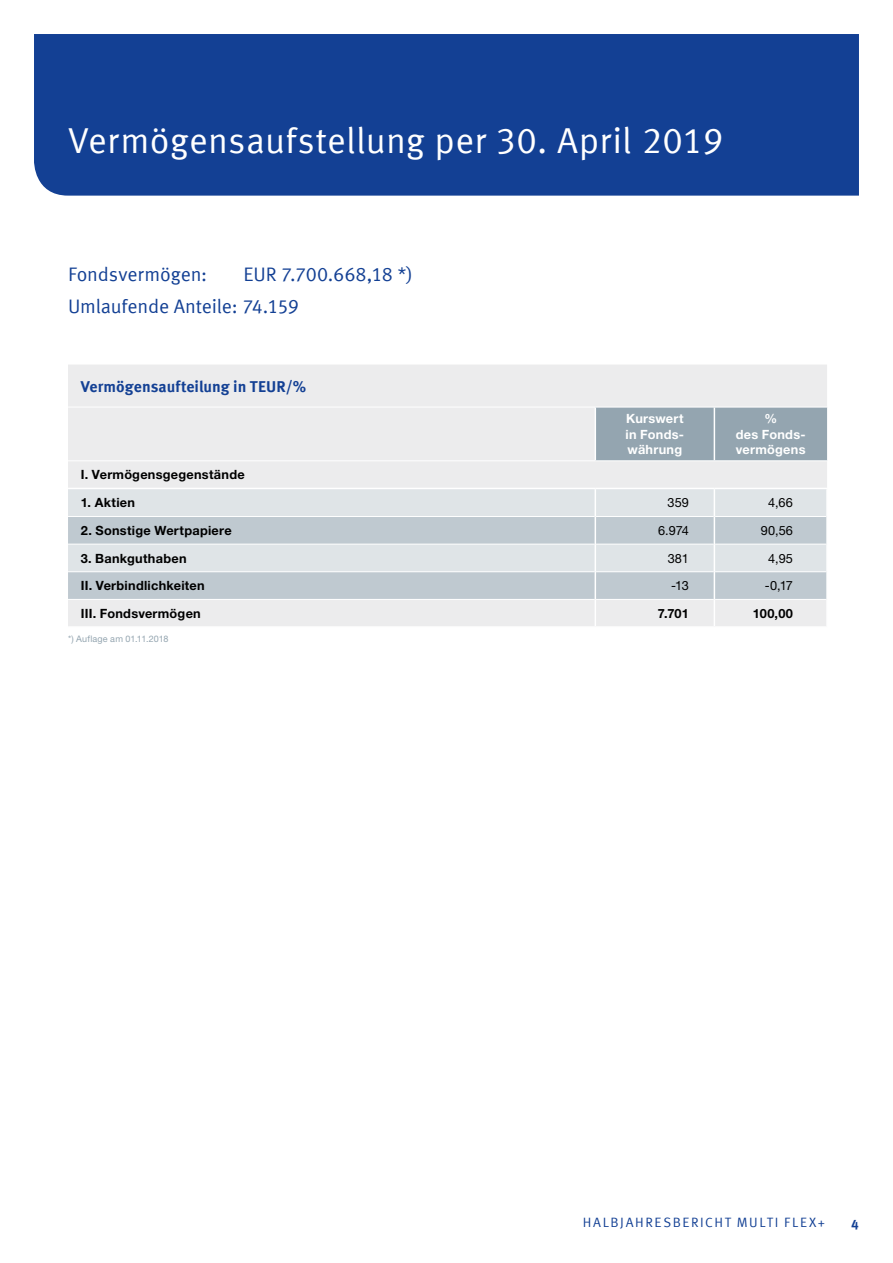
<style>
.page{position:relative;width:893px;height:1263px;background:#fff}
.page>*{position:absolute;margin:0;border:0;box-sizing:border-box;transform-origin:0 0}
.t1{font:36px "Meta Offc Pro Norm";letter-spacing:.01em;color:#fff}
.t2{font:19.5px/32px "Meta Offc Pro Norm";letter-spacing:-.01em;color:#134094}
.t3{font:700 15.75px "Meta Offc Pro";color:#134094}
.t4{font:13.5px "Meta Offc Pro Norm";letter-spacing:.12em;color:#134094}
.t5{font:700 13.5px "Meta Offc Pro";color:#134094}
.t6{font:700 12.75px "Helvetica Neue LTW1 G";letter-spacing:.02em;color:#000}
.t7{font:700 12.75px/15.9px "Helvetica Neue LTW1 G";letter-spacing:.02em;color:#fff;text-align:justify}
.t8{font:12.75px "Helvetica Neue LTW1 G";letter-spacing:.005em;color:#000}
.t9{font:9px "Helvetica Neue LTW1 G";letter-spacing:.02em;color:#94a5b0}
</style>
<div class="page">
<div style="left:34px;top:34px;width:825px;height:162px;background:#134094"></div>
<div style="left:68px;top:365px;width:759px;height:123px;background:#ececed"></div>
<div style="left:596px;top:408px;width:231px;height:52px;background:#94a5b0"></div>
<hr style="left:68px;top:407px;width:527px;height:1px;background:#fff">
<hr style="left:595px;top:407px;width:119px;height:1px;background:#fff">
<hr style="left:714px;top:407px;width:113px;height:1px;background:#fff">
<hr style="left:68px;top:460px;width:527px;height:1px;background:#fff">
<hr style="left:595px;top:460px;width:119px;height:1px;background:#fff">
<hr style="left:714px;top:460px;width:113px;height:1px;background:#fff">
<hr style="left:595px;top:407px;width:1px;height:53px;background:#fff">
<hr style="left:714px;top:407px;width:1px;height:53px;background:#fff">
<svg style="left:68px;top:489px;width:758px;height:137px;background:#d6dbe0"></svg>
<h1 class="t1" style="left:68px;top:113px;width:657px">Vermögensaufstellung per 30. April 2019</h1>
<h2 class="t2" style="left:68px;top:257px;width:346px;text-indent:176px">EU R 7.700.668,18 *)<br>U mlaufende Anteile: 74.159</h2>
<h2 class="t2" style="left:68px;top:257px;width:141px">Fondsvermögen:</h2>
<p class="t3" style="left:81px;top:374px;width:227px">Vermögensaufteilung in TEUR/%</p>
<p class="t7" style="left:626px;top:410px;width:60px">Kurswert in Fonds&shy;währung</p>
<p class="t7" style="left:736px;top:410px;width:71px;text-align:center">%<br>des Fonds&shy;vermögens</p>
<p class="t6" style="left:81px;top:467px;width:165px">I. Vermögensgegenstände</p>
<p class="t6" style="left:81px;top:495px;width:56px">1. Aktien</p>
<p class="t8" style="left:667px;top:495px;width:23px">359</p>
<p class="t8" style="left:768px;top:495px;width:26px">4,66</p>
<p class="t6" style="left:81px;top:522px;width:153px">2. Sonstige Wertpapiere</p>
<p class="t8" style="left:658px;top:522px;width:32px">6.974</p>
<p class="t8" style="left:761px;top:522px;width:34px">90,56</p>
<p class="t6" style="left:81px;top:550px;width:107px">3. Bankguthaben</p>
<p class="t8" style="left:668px;top:550px;width:23px">381</p>
<p class="t8" style="left:768px;top:550px;width:26px">4,95</p>
<p class="t6" style="left:81px;top:578px;width:125px">II. Verbindlichkeiten</p>
<p class="t8" style="left:671px;top:578px;width:19px">-13</p>
<p class="t8" style="left:765px;top:578px;width:30px">-0,17</p>
<p class="t6" style="left:81px;top:605px;width:122px">III. Fondsvermögen</p>
<p class="t6" style="left:658px;top:605px;width:32px">7.701</p>
<p class="t6" style="left:753px;top:605px;width:42px">100,00</p>
<p class="t9" style="left:68px;top:633px;width:102px">*) Auflage am 01.11.2018</p>
<p class="t4" style="left:583px;top:1211px;width:184px">HALBJAHRESBERICHT Multi</p>
<p class="t4" style="left:784px;top:1211px;width:42px">Fle x+</p>
<p class="t5" style="left:851px;top:1214px;width:9px">4</p>
</div>
